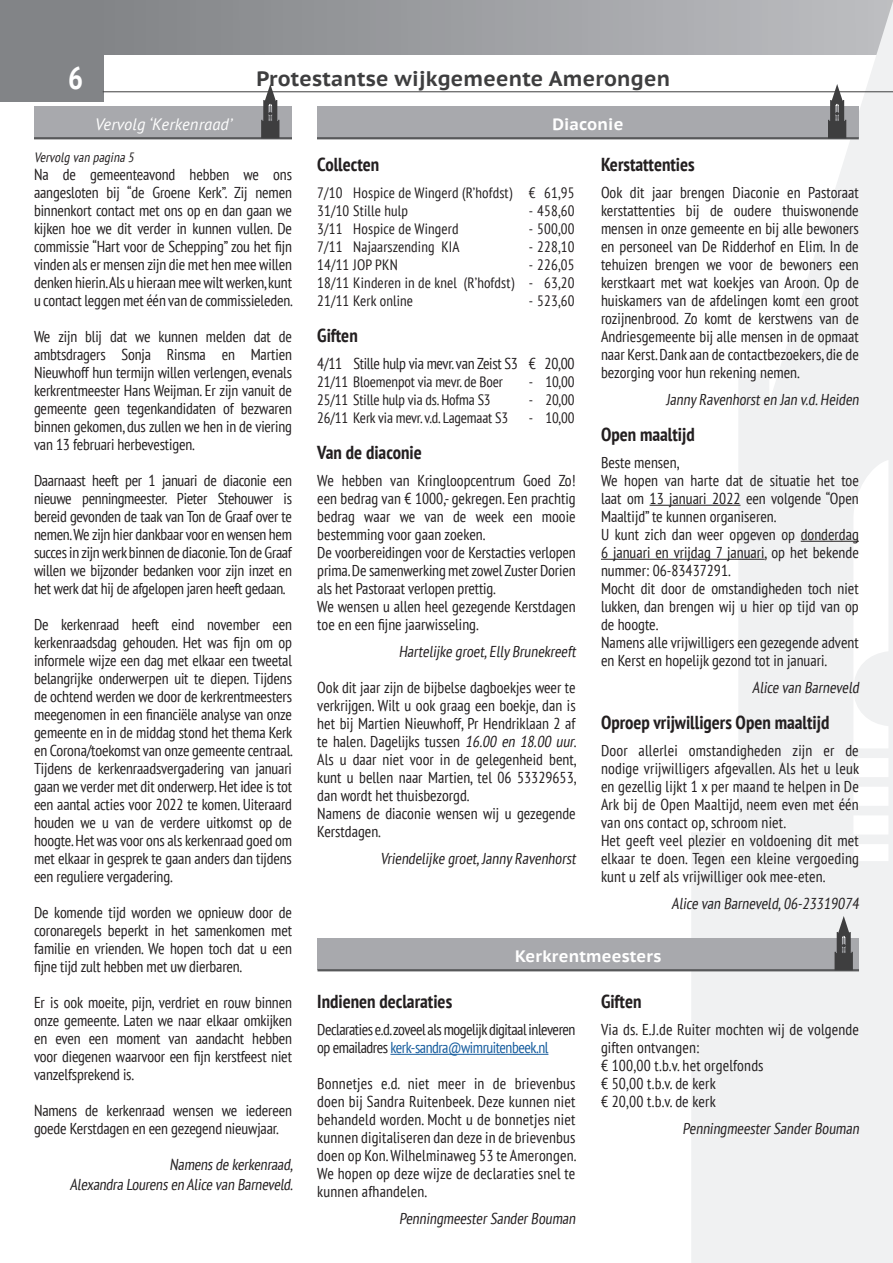
<style>
.page{position:relative;width:893px;height:1263px;background:#fff}
.page>*{position:absolute;margin:0;border:0;box-sizing:border-box;transform-origin:0 0}
.t1{font:700 condensed 31.5px "PT Sans";color:#fff}
.t2{font:700 21px "PT Sans Caption";letter-spacing:.01em;color:#3e3e3f}
.t3{font:700 condensed 18.75px "PT Sans";color:#231f20}
.t4{font:700 16.5px "PT Sans Caption";letter-spacing:.01em;color:#fff}
.t5{font:italic 16.5px "PT Sans";letter-spacing:.01em;color:#fff}
.t6{font:condensed 15.75px/18px "PT Sans";color:#231f20;text-align:justify}
.t7{font:condensed 15.75px/18px "PT Sans";letter-spacing:-.03em;color:#231f20}
.t8{font:condensed 15.75px "PT Sans";letter-spacing:-.02em;color:#231f20}
.t9{font:condensed 15px/18px "PT Sans";letter-spacing:.01em;color:#231f20}
.t10{font:condensed 15px "PT Sans";letter-spacing:-.01em;color:#231f20}
.t11{font:italic condensed 13.5px "PT Sans";color:#231f20}
.s1{color:#175d9e}
.s2{font-style:italic}
</style>
<div class="page">
<svg style="left:104px;top:0;width:587px;height:54px;background:#97999c"></svg>
<div style="left:0;top:0;width:104px;height:102px;background:#828487"></div>
<svg style="left:691px;top:0;width:202px;height:1263px;fill:#f0f1f2"></svg>
<hr style="left:103px;top:91px;width:790px;height:1px;background:#3e3e3f">
<div style="left:317px;top:106px;width:542px;height:32px;background:#a8a9ad"></div>
<hr style="left:317px;top:137px;width:542px;height:2px;background:#57585a">
<svg style="left:828px;top:84px;width:18px;height:54px"></svg>
<div style="left:34px;top:106px;width:258px;height:32px;background:#a8a9ad"></div>
<hr style="left:34px;top:137px;width:258px;height:2px;background:#57585a">
<svg style="left:261px;top:84px;width:18px;height:54px"></svg>
<hr style="left:650px;top:505px;width:90px;height:1px;background:#231f20">
<hr style="left:801px;top:541px;width:58px;height:1px;background:#231f20">
<hr style="left:601px;top:559px;width:164px;height:1px;background:#231f20">
<div style="left:317px;top:938px;width:542px;height:32px;background:#a8a9ad"></div>
<hr style="left:317px;top:969px;width:542px;height:2px;background:#57585a">
<svg style="left:834px;top:916px;width:19px;height:54px"></svg>
<hr style="left:390px;top:1054px;width:158px;height:1px;background:#175d9e">
<h1 class="t1" style="left:68px;top:57px;width:17px">6</h1>
<h2 class="t2" style="left:256px;top:64px;width:415px">Protestantse wijkgemeente Amerongen</h2>
<p class="t4" style="left:552px;top:113px;width:73px">Diaconie</p>
<p class="t3" style="left:317px;top:152px;width:63px">Collecten</p>
<p class="t9" style="left:317px;top:183px;width:259px">7/10 Hospice de Wingerd (R’hofdst) € 61,95<br>31/10 Stille hulp</p>
<p class="t5" style="left:95px;top:114px;width:139px">Vervolg ‘Kerkenraad’</p>
<p class="t6" style="left:34px;top:165px;width:261px">Na de gemeenteavond hebben we ons aangesloten bij “de Groene Kerk”. Zij nemen binnenkort contact met ons op en dan gaan we kijken hoe we dit verder in kunnen vullen. De commissie “Hart voor de Schepping” zou het fijn vinden als er mensen zijn die met hen mee willen denken hierin.Als u hieraan mee wilt werken, kunt u contact leggen met één van de commissieleden.</p>
<p class="t6" style="left:34px;top:327px;width:259px">We zijn blij dat we kunnen melden dat de ambtsdragers Sonja Rinsma en Martien Nieuwhoff hun termijn willen verlengen, evenals kerkrentmeester Hans Weijman. Er zijn vanuit de gemeente geen tegenkandidaten of bezwaren binnen gekomen, dus zullen we hen in de viering van 13 februari herbevestigen.</p>
<p class="t6" style="left:34px;top:471px;width:259px">Daarnaast heeft per 1 januari de diaconie een nieuwe penningmeester. Pieter Stehouwer is bereid gevonden de taak van Ton de Graaf over te nemen. We zijn hier dankbaar voor en wensen hem succes in zijn werk binnen de diaconie.Ton de Graaf willen we bijzonder bedanken voor zijn inzet en het werk dat hij de afgelopen jaren heeft gedaan.</p>
<p class="t6" style="left:34px;top:615px;width:260px">De kerkenraad heeft eind november een kerkenraadsdag gehouden. Het was fijn om op informele wijze een dag met elkaar een tweetal belangrijke onderwerpen uit te diepen. Tijdens de ochtend werden we door de kerkrentmeesters meegenomen in een financiële analyse van onze gemeente en in de middag stond het thema Kerk en Corona/toekomst van onze gemeente centraal.<br>Tijdens de kerkenraadsvergadering van januari gaan we verder met dit onderwerp. Het idee is tot een aantal acties voor 2022 te komen. Uiteraard houden we u van de verdere uitkomst op de hoogte. Het was voor ons als kerkenraad goed om met elkaar in gesprek te gaan anders dan tijdens een reguliere vergadering.</p>
<p class="t6" style="left:34px;top:903px;width:259px">De komende tijd worden we opnieuw door de coronaregels beperkt in het samenkomen met familie en vrienden. We hopen toch dat u een fijne tijd zult hebben met uw dierbaren.</p>
<p class="t6" style="left:34px;top:993px;width:259px">Er is ook moeite, pijn, verdriet en rouw binnen onze gemeente. Laten we naar elkaar omkijken en even een moment van aandacht hebben voor diegenen waarvoor een fijn kerstfeest niet vanzelfsprekend is.</p>
<p class="t6" style="left:34px;top:1101px;width:259px">Namens de kerkenraad wensen we iedereen goede Kerstdagen en een gezegend nieuwjaar.</p>
<p class="t6" style="left:70px;top:1154px;width:227px;line-height:19.5px;text-align:right">Namensde kerkenraad,<br>Alexandra Lourensen Alice van Barneveld.</p>
<p class="t11" style="left:34px;top:149px;width:104px">Vervolg van pagina 5</p>
<p class="t3" style="left:601px;top:152px;width:95px">Kerstattenties</p>
<p class="t6" style="left:601px;top:183px;width:259px">Ook dit jaar brengen Diaconie en Pastoraat kerstattenties bij de oudere thuiswonende mensen in onze gemeente en bij alle bewoners en personeel van De Ridderhof en Elim. In de tehuizen brengen we voor de bewoners een kerstkaart met wat koekjes van Aroon. Op de huiskamers van de afdelingen komt een groot rozijnenbrood. Zo komt de kerstwens van de Andriesgemeente bij alle mensen in de opmaat naar Kerst. Dank aan de contactbezoekers, die de bezorging voor hun rekening nemen.</p>
<p class="t6" style="left:666px;top:390px;width:197px">JannyRavenhorsten Jan v.d.Heiden</p>
<p class="t3" style="left:601px;top:422px;width:95px">Open maaltijd</p>
<p class="t6" style="left:601px;top:453px;width:259px;text-align:left">Beste mensen,<br>We hopen van harte dat de situatie het toe laat om 13 januari 2022 een volgende “Open Maaltijd” te kunnen organiseren.<br>U kunt zich dan weer opgeven op donderdag 6 januari en vrijdag 7 januari, op het bekende nummer: 06-83437291.<br>Mocht dit door de omstandigheden toch niet lukken, dan brengen wij u hier op tijd van op de hoogte.<br>Namens alle vrijwilligers een gezegende advent en Kerst en hopelijk gezond tot in januari.</p>
<p class="t6" style="left:752px;top:678px;width:111px">Alice van Barneveld</p>
<p class="t3" style="left:601px;top:710px;width:230px">Oproep vrijwilligers Open maaltijd</p>
<p class="t6" style="left:601px;top:741px;width:260px;text-align:left">Door allerlei omstandigheden zijn er de nodige vrijwilligers afgevallen. Als het u leuk en gezellig lijkt 1 x per maand te helpen in De Ark bij de Open Maaltijd, neem even met één van ons contact op, schroom niet.<br>Het geeft veel plezier en voldoening dit met elkaar te doen. Tegen een kleine vergoeding kunt u zelf als vrijwilliger ook mee-eten.</p>
<p class="t6" style="left:671px;top:894px;width:192px">Alice van Barneveld,06-23319074</p>
<p class="t4" style="left:515px;top:945px;width:148px">Kerkrentmeesters</p>
<p class="t3" style="left:317px;top:989px;width:136px">Indienen declaraties</p>
<p class="t7" style="left:317px;top:1020px;width:260px">Declaraties e.d.zoveel als mogelijk digitaal inleveren op emailadres <span class="s1">kerk-sandra@wimruitenbeek.nl</span></p>
<p class="t6" style="left:317px;top:1074px;width:261px">Bonnetjes e.d. niet meer in de brievenbus doen bij Sandra Ruitenbeek. Deze kunnen niet behandeld worden. Mocht u de bonnetjes niet kunnen digitaliseren dan deze in de brievenbus doen op Kon. Wilhelminaweg 53 te Amerongen.<br>We hopen op deze wijze de declaraties snel te kunnen afhandelen.</p>
<p class="t6" style="left:399px;top:1209px;width:181px">PenningmeesterSanderBouman</p>
<p class="t9" style="left:529px;top:201px;width:47px">- 458,60</p>
<p class="t9" style="left:317px;top:219px;width:143px">3/11 Hospice de Wingerd</p>
<p class="t9" style="left:529px;top:219px;width:47px">- 500,00</p>
<p class="t9" style="left:317px;top:237px;width:144px">7/11 Najaarszending KIA</p>
<p class="t9" style="left:529px;top:237px;width:47px">- 228,10</p>
<p class="t9" style="left:317px;top:255px;width:82px">14/11 JOP PKN</p>
<p class="t9" style="left:317px;top:255px;width:259px;text-align:justify;text-indent:211px">- 226,05<br>18/11 Kinderen in de knel (R’hofdst) - 63,20<br>21/11 Kerk online</p>
<p class="t9" style="left:529px;top:291px;width:47px">- 523,60</p>
<p class="t3" style="left:317px;top:323px;width:42px">Giften</p>
<p class="t8" style="left:317px;top:353px;width:259px">4/11 Stille hulp via mevr. van Zeist S3 € 20,00</p>
<p class="t10" style="left:317px;top:372px;width:187px">21/11 Bloemenpot via mevr. de Boer</p>
<p class="t9" style="left:529px;top:372px;width:47px">- 10,00</p>
<p class="t10" style="left:317px;top:390px;width:175px">25/11 Stille hulp via ds. Hofma S3</p>
<p class="t9" style="left:529px;top:390px;width:47px">- 20,00</p>
<p class="t10" style="left:317px;top:408px;width:192px">26/11 Kerk via mevr. v.d. Lagemaat S3</p>
<p class="t9" style="left:529px;top:408px;width:47px">- 10,00</p>
<p class="t3" style="left:317px;top:440px;width:106px">Van de diaconie</p>
<p class="t6" style="left:317px;top:471px;width:260px;text-align:left">We hebben van Kringloopcentrum Goed Zo! een bedrag van € 1000,- gekregen. Een prachtig bedrag waar we van de week een mooie bestemming voor gaan zoeken.<br>De voorbereidingen voor de Kerstacties verlopen prima. De samenwerking met zowel Zuster Dorien als het Pastoraat verlopen prettig.<br>We wensen u allen heel gezegende Kerstdagen toe en een fijne jaarwisseling.</p>
<p class="t6" style="left:399px;top:642px;width:181px">Hartelij ke groet,EllyBrunekreeft</p>
<p class="t6" style="left:317px;top:678px;width:262px;text-align:left">Ook dit jaar zijn de bijbelse dagboekjes weer te verkrijgen. Wilt u ook graag een boekje, dan is het bij Martien Nieuwhoff, Pr Hendriklaan 2 af te halen. Dagelijks tussen <span class="s2">16.00 en 18.00 uur</span>.<br>Als u daar niet voor in de gelegenheid bent, kunt u bellen naar Martien, tel 06 53329653, dan wordt het thuisbezorgd.<br>Namens de diaconie wensen wij u gezegende Kerstdagen.</p>
<p class="t6" style="left:380px;top:849px;width:199px">Vriendelijke groet,JannyRavenhorst</p>
<p class="t3" style="left:601px;top:989px;width:42px">Giften</p>
<p class="t6" style="left:601px;top:1020px;width:260px;text-align:left">Via ds. E.J.de Ruiter mochten wij de volgende giften ontvangen:<br>€ 100,00 t.b.v. het orgelfonds<br>€ 50,00 t.b.v. de kerk<br>€ 20,00 t.b.v. de kerk</p>
<p class="t6" style="left:683px;top:1119px;width:181px">PenningmeesterSanderBouman</p>
</div>
